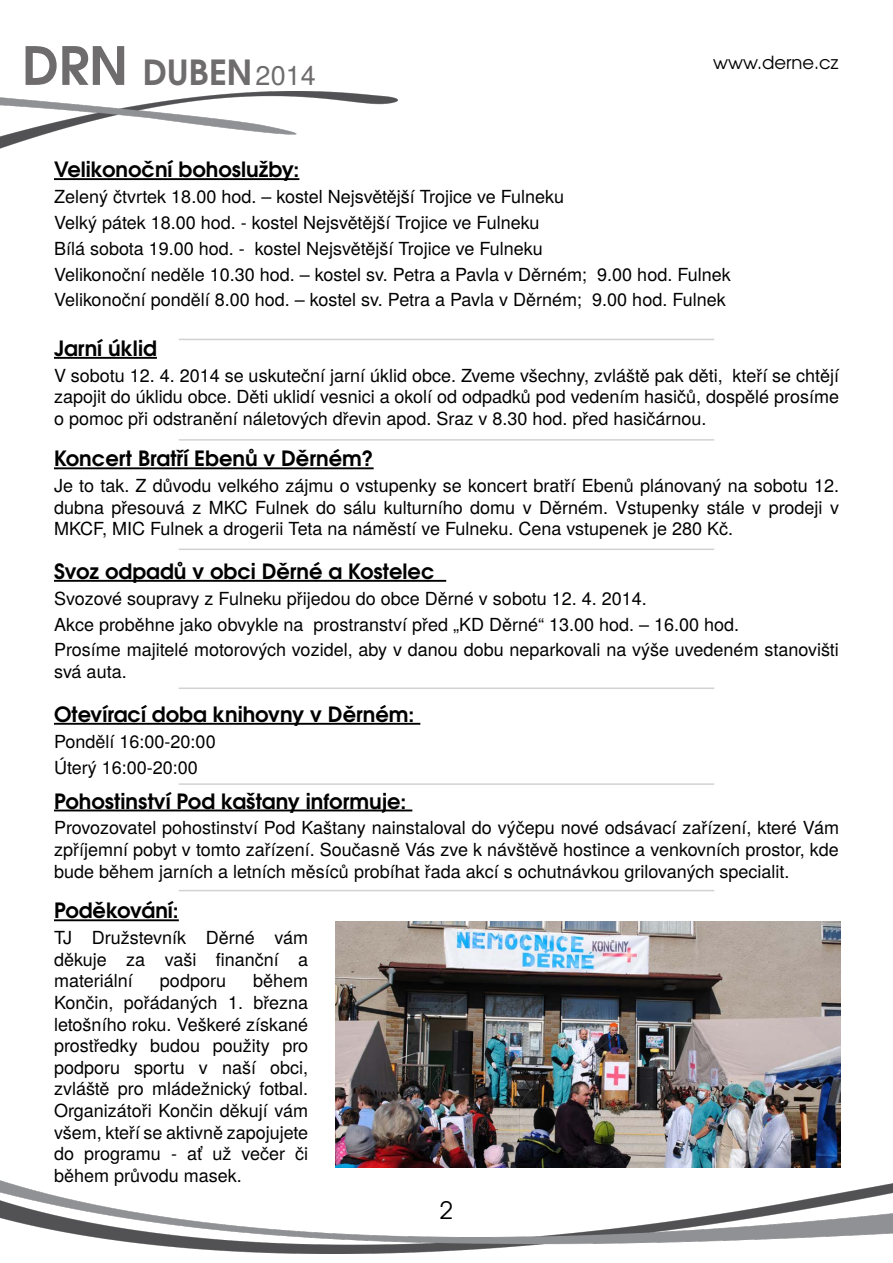
<style>
.page{position:relative;width:893px;height:1263px;background:#fff}
.page>*{position:absolute;margin:0;border:0;box-sizing:border-box;transform-origin:0 0}
.t1{font:700 52.5px "Te X Gyre Adventor";color:#6e6c6c}
.t2{font:700 34.5px "Te X Gyre Adventor";color:#6e6c6c}
.t3{font:24px "Te X Gyre Adventor";color:#000}
.t4{font:700 21px "Te X Gyre Adventor";color:#000}
.t5{font:18px/21.6px "Te X Gyre Heros";color:#000;text-align:justify}
.t6{font:18px "Te X Gyre Adventor";color:#000}
.s1{font-family:"Te X Gyre Heros";font-weight:400;font-size:27px}
</style>
<div class="page">
<img style="left:0;top:91px;width:397px;height:58px">
<img style="left:0;top:1181px;width:893px;height:72px">
<hr style="left:54px;top:357px;width:103px;height:2px;background:#000">
<hr style="left:54px;top:467px;width:320px;height:2px;background:#000">
<hr style="left:54px;top:580px;width:392px;height:2px;background:#000">
<hr style="left:54px;top:723px;width:366px;height:2px;background:#000">
<hr style="left:54px;top:809px;width:358px;height:2px;background:#000">
<hr style="left:54px;top:919px;width:125px;height:2px;background:#000">
<hr style="left:179px;top:890px;width:535px;height:1px;background:#d2d2d2">
<hr style="left:179px;top:783px;width:535px;height:2px;background:#d2d2d2">
<hr style="left:179px;top:687px;width:535px;height:2px;background:#d2d2d2">
<hr style="left:179px;top:439px;width:535px;height:2px;background:#d2d2d2">
<hr style="left:179px;top:549px;width:535px;height:1px;background:#d2d2d2">
<hr style="left:179px;top:339px;width:535px;height:1px;background:#d2d2d2">
<hr style="left:54px;top:178px;width:245px;height:2px;background:#000">
<img style="left:336px;top:922px;width:504px;height:245px">
<h1 class="t1" style="left:22px;top:20px;width:108px">DRN</h1>
<p class="t6" style="left:713px;top:48px;width:127px">www.derne.cz</p>
<h2 class="t2" style="left:143px;top:42px;width:174px">DUBEN<span class="s1">2014</span></h2>
<p class="t4" style="left:54px;top:151px;width:247px">Velikonoční bohoslužby:</p>
<p class="t5" style="left:54px;top:184px;width:512px">Zelený čtvrtek 18.00 hod. – kostel Nejsvětější Trojice ve Fulneku</p>
<p class="t5" style="left:54px;top:210px;width:487px">Velký pátek 18.00 hod. - kostel Nejsvětější Trojice ve Fulneku</p>
<p class="t5" style="left:54px;top:236px;width:490px">Bílá sobota 19.00 hod. - kostel Nejsvětější Trojice ve Fulneku</p>
<p class="t5" style="left:54px;top:262px;width:678px">Velikonoční neděle 10.30 hod. – kostel sv. Petra a Pavla v Děrném; 9.00 hod. Fulnek</p>
<p class="t5" style="left:54px;top:288px;width:673px">Velikonoční pondělí 8.00 hod. – kostel sv. Petra a Pavla v Děrném; 9.00 hod. Fulnek</p>
<p class="t4" style="left:54px;top:330px;width:104px">Jarní úklid</p>
<p class="t5" style="left:54px;top:363px;width:786px">V sobotu 12. 4. 2014 se uskuteční jarní úklid obce. Zveme všechny, zvláště pak děti, kteří se chtějí zapojit do úklidu obce. Děti uklidí vesnici a okolí od odpadků pod vedením hasičů, dospělé prosíme o pomoc při odstranění náletových dřevin apod. Sraz v 8.30 hod. před hasičárnou.</p>
<p class="t4" style="left:54px;top:440px;width:321px">Koncert Bratří Ebenů v Děrném?</p>
<p class="t5" style="left:54px;top:474px;width:786px">Je to tak. Z důvodu velkého zájmu o vstupenky se koncert bratří Ebenů plánovaný na sobotu 12. dubna přesouvá z MKC Fulnek do sálu kulturního domu v Děrném. Vstupenky stále v prodeji v MKCF, MIC Fulnek a drogerii Teta na náměstí ve Fulneku. Cena vstupenek je 280 Kč.</p>
<p class="t4" style="left:54px;top:553px;width:382px">Svoz odpadů v obci Děrné a Kostelec</p>
<p class="t5" style="left:54px;top:586px;width:594px">Svozové soupravy z Fulneku přijedou do obce Děrné v sobotu 12. 4. 2014.</p>
<p class="t5" style="left:54px;top:612px;width:687px">Akce proběhne jako obvykle na prostranství před „KD Děrné“ 13.00 hod. – 16.00 hod.</p>
<p class="t5" style="left:54px;top:638px;width:786px">Prosíme majitelé motorových vozidel, aby v danou dobu neparkovali na výše uvedeném stanovišti svá auta.</p>
<p class="t4" style="left:54px;top:696px;width:362px">Otevírací doba knihovny v Děrném:</p>
<p class="t5" style="left:54px;top:729px;width:163px">Pondělí 16:00-20:00</p>
<p class="t5" style="left:54px;top:755px;width:145px">Úterý 16:00-20:00</p>
<p class="t4" style="left:54px;top:782px;width:354px">Pohostinství Pod kaštany informuje:</p>
<p class="t5" style="left:54px;top:816px;width:786px">Provozovatel pohostinství Pod Kaštany nainstaloval do výčepu nové odsávací zařízení, které Vám zpříjemní pobyt v tomto zařízení. Současně Vás zve k návštěvě hostince a venkovních prostor, kde bude během jarních a letních měsíců probíhat řada akcí s ochutnávkou grilovaných specialit.</p>
<p class="t4" style="left:54px;top:892px;width:126px">Poděkování:</p>
<p class="t5" style="left:54px;top:926px;width:256px">TJ Družstevník Děrné vám děkuje za vaši finanční a materiální</p>
<p class="t5" style="left:54px;top:969px;width:256px;text-indent:199px">během Končin, pořádaných 1. března letošního roku. Veškeré získané prostředky budou použity pro podporu sportu v naší obci, zvláště pro mládežnický fotbal.<br>Organizátoři Končin děkují vám všem, kteří se aktivně zapojujete do programu - ať už večer či během průvodu masek.</p>
<p class="t5" style="left:160px;top:969px;width:68px">podporu</p>
<p class="t3" style="left:440px;top:1191px;width:15px">2</p>
</div>
